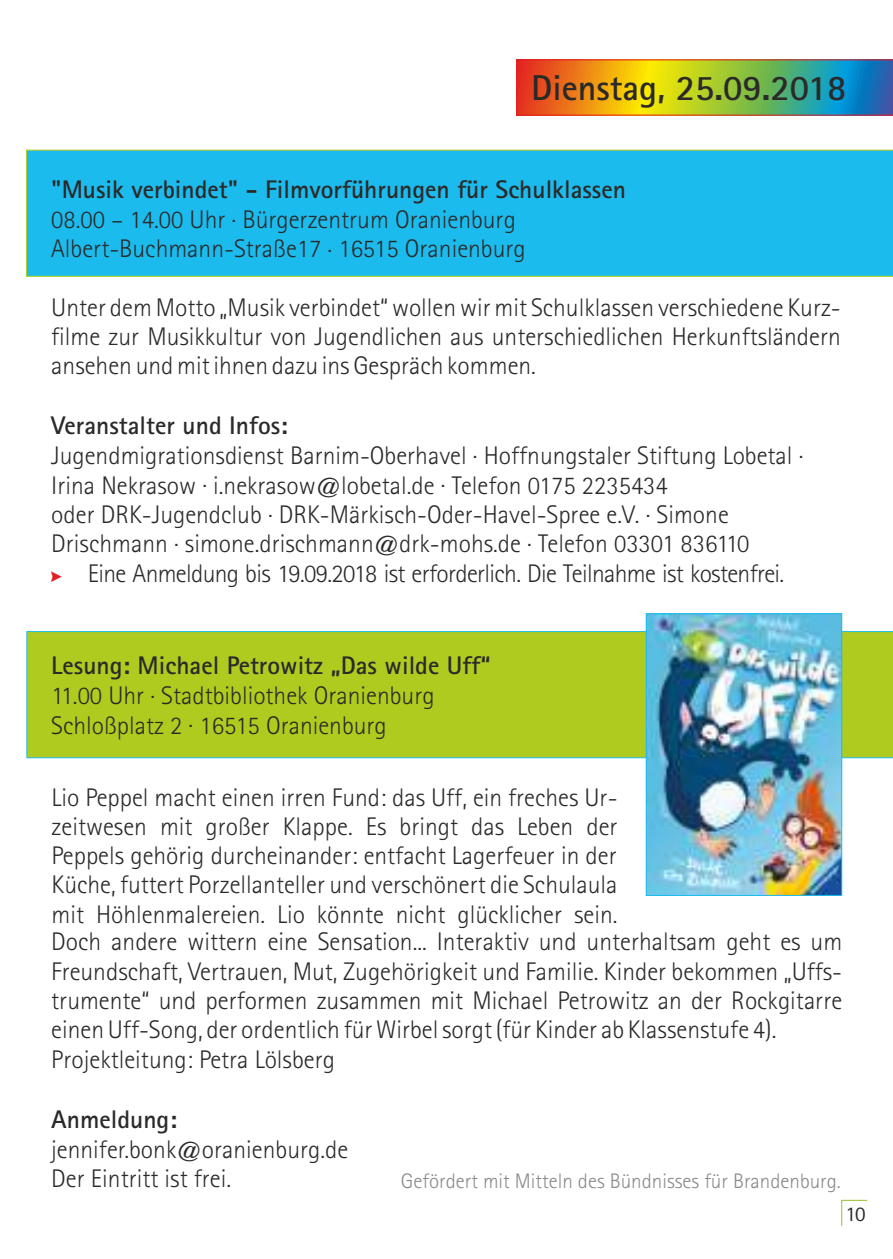
<style>
.page{position:relative;width:893px;height:1259px;background:#fff}
.page>*{position:absolute;margin:0;border:0;box-sizing:border-box;transform-origin:0 0}
.t1{font:700 36px "Rotis Sans Serif";color:#2b2a29}
.t2{font:300 25.5px/29.1px "Rotis Sans Serif";color:#2b2a29}
.t3{font:700 25.5px "Rotis Sans Serif";color:#2b2a29}
.t4{font:300 25.5px/35.4px "Rotis Sans Serif";letter-spacing:-.025em;color:#2b2a29}
.t5{font:300 21px "Rotis Sans Serif";color:#898989}
.t6{font:21px "Rotis Sans Serif";color:#2b2a29}
</style>
<div class="page">
<div style="left:26px;top:631px;width:867px;height:127px;background:#b0cb1f"></div>
<div style="left:26px;top:149px;width:867px;height:128px;background:#1cbbee"></div>
<svg style="left:841px;top:1199px;width:26px;height:26px"></svg>
<svg style="left:516px;top:59px;width:377px;height:57px;background:#9b9d49"></svg>
<img style="left:648px;top:615px;width:192px;height:279px">
<div style="left:646px;top:613px;width:196px;height:283px;border:1px solid #1cbbee"></div>
<h1 class="t1" style="left:531px;top:73px;width:317px">Dienstag, 25.09.2018</h1>
<p class="t3" style="left:51px;top:179px;width:576px">"Musik verbindet" - Filmvorführungen für Schulklassen</p>
<p class="t2" style="left:51px;top:206px;width:476px">08.00 – 14.00 Uhr . Bürgerzentrum Oranienburg<br>Albert-Buchmann-Straße17 . 16515 Oranienburg</p>
<p class="t2" style="left:51px;top:294px;width:791px;text-align:justify">Unter dem Motto „Musik verbindet“ wollen wir mit Schulklassen verschiedene Kurz&shy;filme zur Musikkultur von Jugendlichen aus unterschiedlichen Herkunftsländern ansehen und mit ihnen dazu ins Gespräch kommen.</p>
<p class="t3" style="left:51px;top:415px;width:238px">Veranstalter und Infos:</p>
<p class="t2" style="left:473px;top:437px;width:6px">.</p>
<p class="t2" style="left:799px;top:437px;width:6px">.</p>
<p class="t2" style="left:202px;top:446px;width:592px;line-height:23.1px;text-indent:-151px">Jugendmigrationsdienst Barnim-Oberhavel Hoffnungstaler Stiftung Lobetal .</p>
<p class="t2" style="left:441px;top:466px;width:6px">.</p>
<p class="t2" style="left:51px;top:472px;width:679px">Irina Nekrasow i.nekrasow@lobetal.de Telefon 0175 2235434<br>oder DRK-Jugendclub . DRK-Märkisch-Oder-Havel-Spree e.V. Simone</p>
<p class="t2" style="left:51px;top:492px;width:700px;line-height:35.4px;text-indent:594px">.<br>Drischmann . simone.drischmann@drk-mohs.de Telefon 03301 836110</p>
<p class="t4" style="left:88px;top:522px;width:698px;text-indent:439px">.<br>Eine Anmeldung bis 19.09.2018 ist erforderlich. Die Teilnahme ist kostenfrei.</p>
<p class="t3" style="left:51px;top:655px;width:441px">Lesung: Michael Petrowitz „Das wilde Uff“</p>
<p class="t2" style="left:189px;top:686px;width:247px;line-height:23.1px;text-indent:-137px">11.00 Uhr . Stadtbibliothek Oranienburg .</p>
<p class="t2" style="left:51px;top:712px;width:337px">Schloßplatz 2 16515 Oranienburg</p>
<p class="t2" style="left:51px;top:784px;width:792px">Lio Peppel macht einen irren Fund: das Uff, ein freches Ur-<br>zeitwesen mit großer Klappe. Es bringt das Leben der<br>Peppels gehörig durcheinander: entfacht Lagerfeuer in der<br>Küche, futtert Porzellanteller und verschönert die Schulaula<br>mit Höhlenmalereien. Lio könnte nicht glücklicher sein.<br>Doch andere wittern eine Sensation... Interaktiv und unterhaltsam geht es um Freundschaft, Vertrauen, Mut, Zugehörigkeit und Familie. Kinder bekommen „Uffs&shy;trumente“ und performen zusammen mit Michael Petrowitz an der Rockgitarre einen Uff-Song, der ordentlich für Wirbel sorgt (für Kinder ab Klassenstufe 4).<br>Projektleitung: Petra Lölsberg</p>
<p class="t3" style="left:51px;top:1109px;width:127px">Anmeldung:</p>
<p class="t2" style="left:51px;top:1136px;width:298px">jennifer.bonk@oranienburg.de<br>Der Eintritt ist frei.</p>
<p class="t5" style="left:401px;top:1172px;width:441px">Gefördert mit Mitteln des Bündnisses für Brandenburg.</p>
<p class="t6" style="left:846px;top:1205px;width:22px">10</p>
</div>
